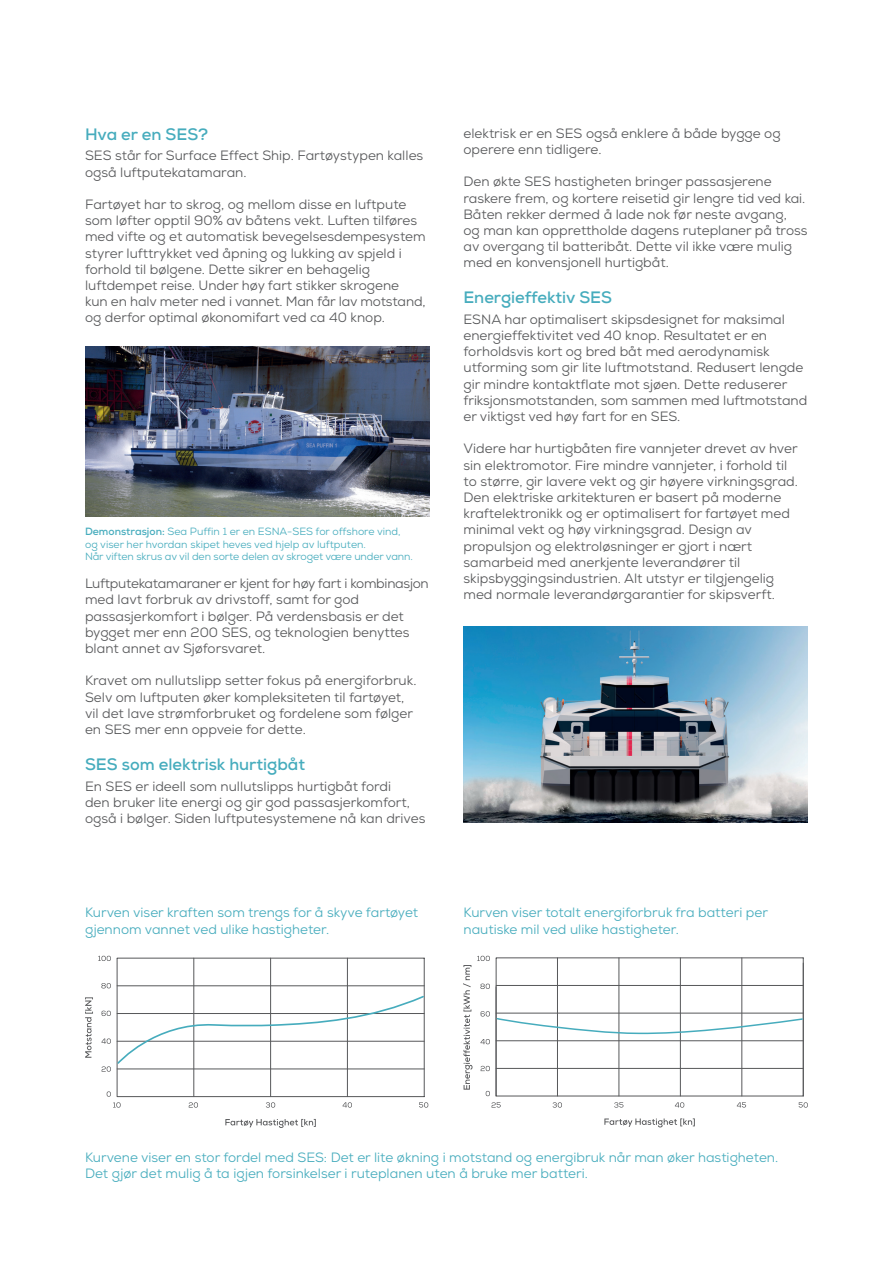
<style>
.page{position:relative;width:893px;height:1263px;background:#fff}
.page>*{position:absolute;margin:0;border:0;box-sizing:border-box;transform-origin:0 0}
.t1{font:700 16.5px "Nexa";color:#46acbd}
.t2{font:13.5px/16.2px "Nexa";color:#57585a}
.t3{font:13.5px/16.2px "Nexa";color:#46acbd}
.t4{font:10.5px/12.6px "Nexa";letter-spacing:-.01em;color:#46acbd}
.s1{font-weight:700}
</style>
<div class="page">
<svg style="left:604px;top:1118px;width:91px;height:9px"></svg>
<img style="left:85px;top:346px;width:344px;height:170px">
<img style="left:463px;top:626px;width:345px;height:197px">
<svg style="left:225px;top:1119px;width:91px;height:9px"></svg>
<svg style="left:85px;top:955px;width:343px;height:153px"></svg>
<svg style="left:463px;top:955px;width:345px;height:153px"></svg>
<p class="t1" style="left:85px;top:124px;width:125px">Hva er en SES?</p>
<p class="t2" style="left:85px;top:148px;width:340px">SES står for Surface Effect Ship. Fartøystypen kalles også luftputekatamaran.</p>
<p class="t2" style="left:85px;top:196px;width:342px">Fartøyet har to skrog, og mellom disse en luftpute som løfter opptil 90% av båtens vekt. Luften tilføres med vifte og et automatisk bevegelsesdempesystem styrer lufttrykket ved åpning og lukking av spjeld i forhold til bølgene. Dette sikrer en behagelig luftdempet reise. Under høy fart stikker skrogene<br>kun en halv meter ned i vannet. Man får lav motstand, og derfor optimal økonomifart ved ca 40 knop.</p>
<p class="t4" style="left:85px;top:525px;width:329px"><span class="s1">Demonstrasjon:</span> Sea Puffin 1 er en ESNA-SES for offshore vind, og viser her hvordan skipet heves ved hjelp av luftputen.<br>Når viften skrus av vil den sorte delen av skroget være under vann.</p>
<p class="t2" style="left:85px;top:575px;width:345px">Luftputekatamaraner er kjent for høy fart i kombinasjon med lavt forbruk av drivstoff, samt for god passasjerkomfort i bølger. På verdensbasis er det bygget mer enn 200 SES, og teknologien benyttes blant annet av Sjøforsvaret.</p>
<p class="t2" style="left:85px;top:673px;width:333px">Kravet om nullutslipp setter fokus på energiforbruk.<br>Selv om luftputen øker kompleksiteten til fartøyet, vil det lave strømforbruket og fordelene som følger en SES mer enn oppveie for dette.</p>
<p class="t1" style="left:85px;top:754px;width:222px">SES som elektrisk hurtigbåt</p>
<p class="t2" style="left:85px;top:778px;width:342px">En SES er ideell som nullutslipps hurtigbåt fordi<br>den bruker lite energi og gir god passasjerkomfort, også i bølger. Siden luftputesystemene nå kan drives</p>
<p class="t2" style="left:463px;top:125px;width:319px">elektrisk er en SES også enklere å både bygge og operere enn tidligere.</p>
<p class="t2" style="left:463px;top:174px;width:346px">Den økte SES hastigheten bringer passasjerene raskere frem, og kortere reisetid gir lengre tid ved kai.<br>Båten rekker dermed å lade nok før neste avgang,<br>og man kan opprettholde dagens ruteplaner på tross av overgang til batteribåt. Dette vil ikke være mulig med en konvensjonell hurtigbåt.</p>
<p class="t1" style="left:463px;top:287px;width:150px">Energieffektiv SES</p>
<p class="t2" style="left:463px;top:311px;width:345px">ESNA har optimalisert skipsdesignet for maksimal energieffektivitet ved 40 knop. Resultatet er en forholdsvis kort og bred båt med aerodynamisk utforming som gir lite luftmotstand. Redusert lengde gir mindre kontaktflate mot sjøen. Dette reduserer friksjonsmotstanden, som sammen med luftmotstand er viktigst ved høy fart for en SES.</p>
<p class="t2" style="left:463px;top:441px;width:336px">Videre har hurtigbåten fire vannjeter drevet av hver sin elektromotor. Fire mindre vannjeter, i forhold til to større, gir lavere vekt og gir høyere virkningsgrad.<br>Den elektriske arkitekturen er basert på moderne kraftelektronikk og er optimalisert for fartøyet med minimal vekt og høy virkningsgrad. Design av propulsjon og elektroløsninger er gjort i nært samarbeid med anerkjente leverandører til skipsbyggingsindustrien. Alt utstyr er tilgjengelig med normale leverandørgarantier for skipsverft.</p>
<p class="t3" style="left:85px;top:905px;width:335px">Kurven viser kraften som trengs for å skyve fartøyet gjennom vannet ved ulike hastigheter.</p>
<p class="t3" style="left:463px;top:905px;width:306px">Kurven viser totalt energiforbruk fra batteri per nautiske mil ved ulike hastigheter.</p>
<p class="t3" style="left:85px;top:1149px;width:695px">Kurvene viser en stor fordel med SES: Det er lite økning i motstand og energibruk når man øker hastigheten.<br>Det gjør det mulig å ta igjen forsinkelser i ruteplanen uten å bruke mer batteri.</p>
</div>
